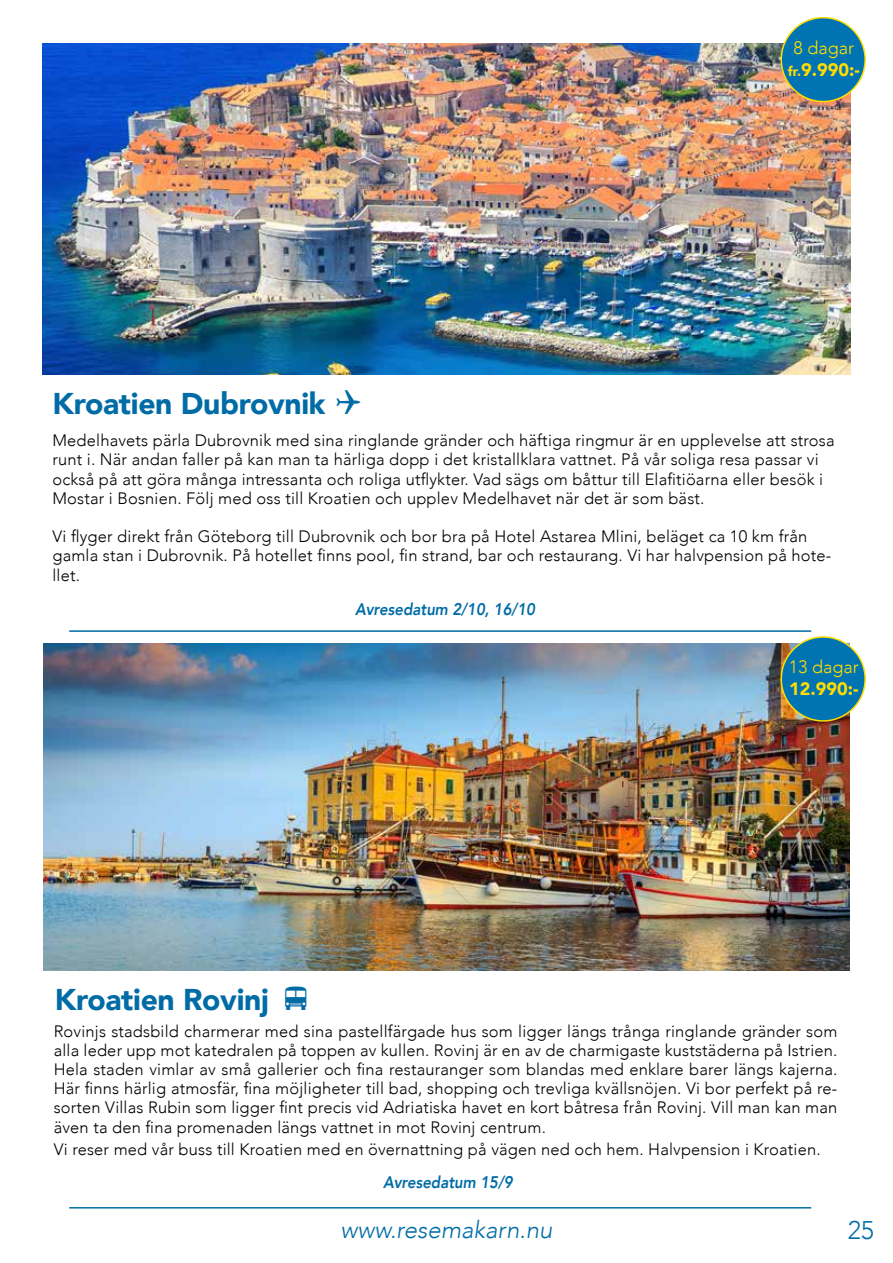
<style>
.page{position:relative;width:893px;height:1263px;background:#fff}
.page>*{position:absolute;margin:0;border:0;box-sizing:border-box;transform-origin:0 0}
.t1{font:900 30px "Avenir";letter-spacing:-.01em;color:#006ca6}
.t2{font:300 25.5px "Avenir";color:#006ca6}
.t3{font:italic 300 24px "Avenir";color:#006ca6}
.t4{font:900 18px/21.6px "Avenir";color:#fd0;text-align:center}
.t5{font:300 18px "Avenir";color:#fd0}
.t6{font:italic 800 16.8px "Avenir";color:#006ca6;scale:.89 1}
.t7{font:300 16.5px/19.2px "Avenir";letter-spacing:.01em;color:#000}
.s1{font-weight:300}
.s2{font-size:13.5px}
</style>
<div class="page">
<hr style="left:69px;top:1207px;width:742px;height:1px;background:#006ca6">
<hr style="left:69px;top:630px;width:742px;height:2px;background:#006ca6">
<img style="left:42px;top:43px;width:808px;height:331px">
<img style="left:43px;top:644px;width:806px;height:326px">
<div style="left:781px;top:637px;width:84px;height:84px;background:#0074b2;border-radius:50%"></div>
<div style="left:780px;top:636px;width:86px;height:86px;border:2px solid #fd0;border-radius:50%"></div>
<div style="left:781px;top:18px;width:84px;height:84px;background:#0074b2;border-radius:50%"></div>
<div style="left:780px;top:17px;width:86px;height:85px;border:2px solid #fd0;border-radius:50%"></div>
<h1 class="t1" style="left:52px;top:377px;width:275px">Kroatien Dubrovnik</h1>
<p class="t4" style="left:788px;top:36px;width:73px"><span class="s1">8 dagar </span><span class="s2">fr.</span>9.990:-</p>
<p class="t7" style="left:52px;top:431px;width:784px">Medelhavets pärla Dubrovnik med sina ringlande gränder och häftiga ringmur är en upplevelse att strosa runt i. När andan faller på kan man ta härliga dopp i det kristallklara vattnet. På vår soliga resa passar vi också på att göra många intressanta och roliga utflykter. Vad sägs om båttur till Elafitiöarna eller besök i Mostar i Bosnien. Följ med oss till Kroatien och upplev Medelhavet när det är som bäst.</p>
<p class="t7" style="left:52px;top:527px;width:780px">Vi flyger direkt från Göteborg till Dubrovnik och bor bra på Hotel Astarea Mlini, beläget ca 10 km från gamla stan i Dubrovnik. På hotellet finns pool, fin strand, bar och restaurang. Vi har halvpension på hote&shy;llet.</p>
<p class="t6" style="left:355px;top:599px;width:204px">Avresedatum 2/10, 16/10</p>
<h1 class="t1" style="left:55px;top:974px;width:261px">Kroatien Rovinj ❖</h1>
<p class="t5" style="left:789px;top:656px;width:72px">13 dagar</p>
<p class="t4" style="left:789px;top:677px;width:71px">12.990:-</p>
<p class="t7" style="left:54px;top:1021px;width:785px;text-align:justify">Rovinjs stadsbild charmerar med sina pastellfärgade hus som ligger längs trånga ringlande gränder som alla leder upp mot katedralen på toppen av kullen. Rovinj är en av de charmigaste kuststäderna på Istrien.<br>Hela staden vimlar av små gallerier och fina restauranger som blandas med enklare barer längs kajerna.<br>Här finns härlig atmosfär, fina möjligheter till bad, shopping och trevliga kvällsnöjen. Vi bor perfekt på re&shy;sorten Villas Rubin som ligger fint precis vid Adriatiska havet en kort båtresa från Rovinj. Vill man kan man även ta den fina promenaden längs vattnet in mot Rovinj centrum.</p>
<p class="t7" style="left:54px;top:1140px;width:768px">Vi reser med vår buss till Kroatien med en övernattning på vägen ned och hem. Halvpension i Kroatien.</p>
<p class="t6" style="left:383px;top:1172px;width:147px">Avresedatum 15/9</p>
<h3 class="t3" style="left:341px;top:1215px;width:213px">www.resemakarn.nu</h3>
<h2 class="t2" style="left:848px;top:1215px;width:28px">25</h2>
</div>
